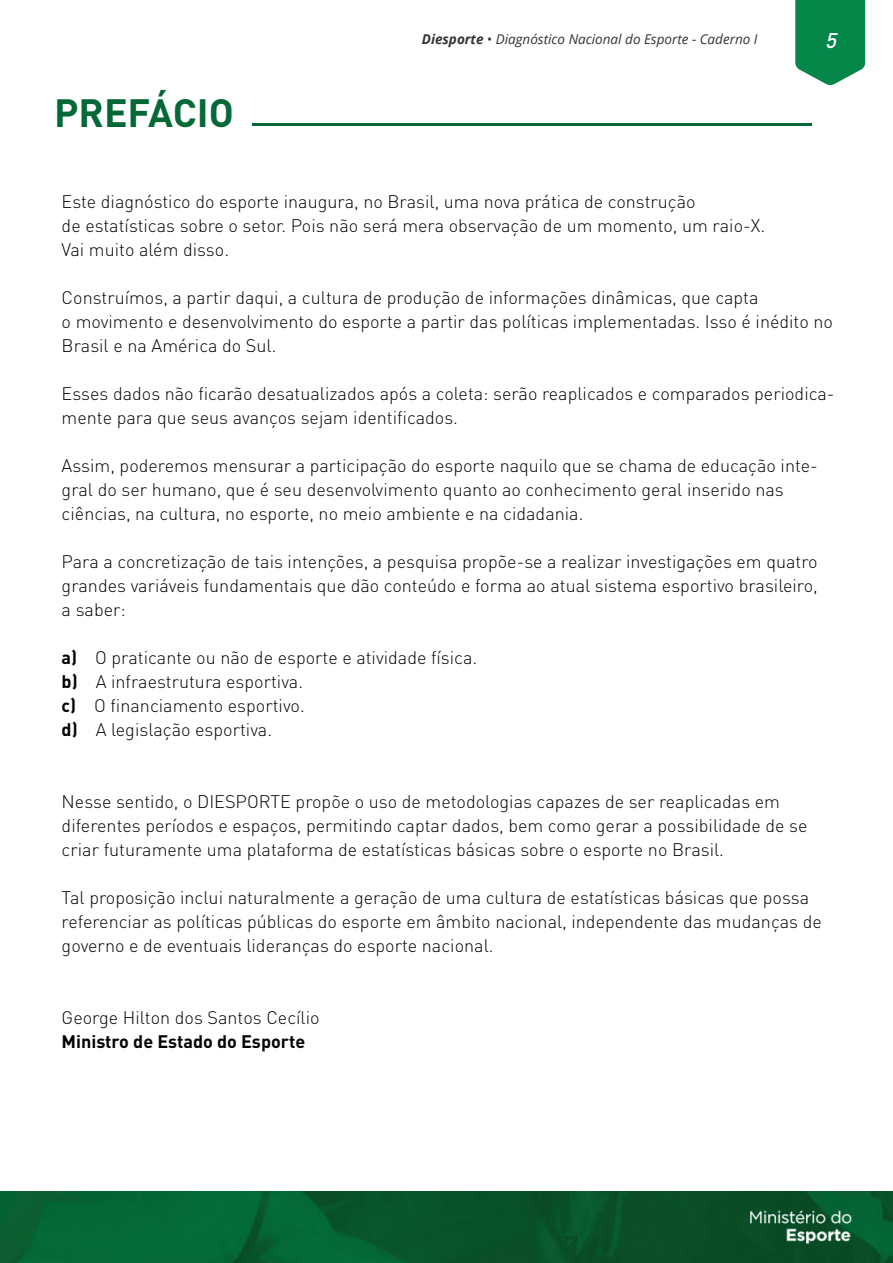
<style>
.page{position:relative;width:893px;height:1263px;background:#fff}
.page>*{position:absolute;margin:0;border:0;box-sizing:border-box;transform-origin:0 0}
.t1{font:700 39px "DIN Pro";color:#056837}
.t2{font:italic 500 21px "DIN Pro";color:#fff}
.t3{font:300 18px/24px "DIN Pro";color:#040503}
.t4{font:700 18px "DIN Pro";color:#040503}
.t5{font:italic 13.5px "Open Sans";color:#333434}
.s1{font-weight:700}
.s2{font-style:normal}
</style>
<div class="page">
<svg style="left:795px;top:0;width:70px;height:85px;background:#1d935b"></svg>
<img style="left:0;top:1191px;width:893px;height:72px">
<hr style="left:252px;top:124px;width:559px;height:2px;background:#056837">
<h1 class="t1" style="left:54px;top:86px;width:181px">PREFÁCIO</h1>
<p class="t5" style="left:422px;top:30px;width:337px"><span class="s1">Diesporte</span> <span class="s2">•</span> Diagnóstico Nacional do Esporte - Caderno I</p>
<p class="t2" style="left:825px;top:26px;width:19px">5</p>
<p class="t3" style="left:62px;top:189px;width:705px">Este diagnóstico do esporte inaugura, no Brasil, uma nova prática de construção<br>de estatísticas sobre o setor. Pois não será mera observação de um momento, um raio-X.<br>Vai muito além disso.</p>
<p class="t3" style="left:62px;top:285px;width:773px">Construímos, a partir daqui, a cultura de produção de informações dinâmicas, que capta<br>o movimento e desenvolvimento do esporte a partir das políticas implementadas. Isso é inédito no<br>Brasil e na América do Sul.</p>
<p class="t3" style="left:62px;top:381px;width:774px">Esses dados não ficarão desatualizados após a coleta: serão reaplicados e comparados periodica&shy;mente para que seus avanços sejam identificados.</p>
<p class="t3" style="left:62px;top:453px;width:758px">Assim, poderemos mensurar a participação do esporte naquilo que se chama de educação inte&shy;gral do ser humano, que é seu desenvolvimento quanto ao conhecimento geral inserido nas ciências, na cultura, no esporte, no meio ambiente e na cidadania.</p>
<p class="t3" style="left:62px;top:549px;width:758px;text-align:justify">Para a concretização de tais intenções, a pesquisa propõe-se a realizar investigações em quatro grandes variáveis fundamentais que dão conteúdo e forma ao atual sistema esportivo brasileiro, a saber:</p>
<p class="t3" style="left:62px;top:645px;width:417px"><span class="s1">a)</span> O praticante ou não de esporte e atividade física. <span class="s1">b)</span> A infraestrutura esportiva.<br><span class="s1">c)</span> O financiamento esportivo.<br><span class="s1">d)</span> A legislação esportiva.</p>
<p class="t3" style="left:62px;top:789px;width:747px">Nesse sentido, o DIESPORTE propõe o uso de metodologias capazes de ser reaplicadas em diferentes períodos e espaços, permitindo captar dados, bem como gerar a possibilidade de se criar futuramente uma plataforma de estatísticas básicas sobre o esporte no Brasil.</p>
<p class="t3" style="left:62px;top:885px;width:762px">Tal proposição inclui naturalmente a geração de uma cultura de estatísticas básicas que possa referenciar as políticas públicas do esporte em âmbito nacional, independente das mudanças de governo e de eventuais lideranças do esporte nacional.</p>
<p class="t3" style="left:62px;top:1005px;width:260px">George Hilton dos Santos Cecílio</p>
<p class="t4" style="left:62px;top:1029px;width:245px">Ministro de Estado do Esporte</p>
</div>
